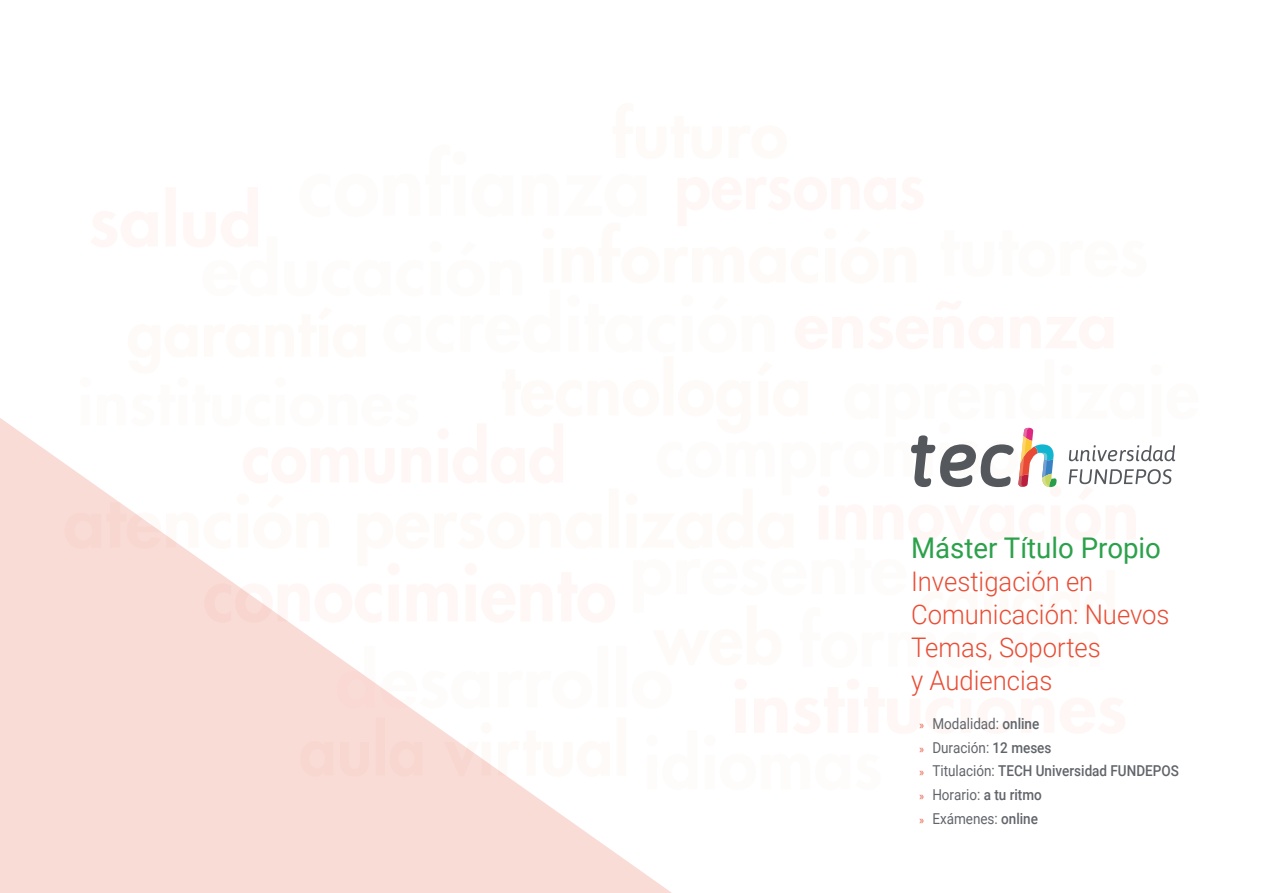
<style>
.page{position:relative;width:1263px;height:893px;background:#fff}
.page>*{position:absolute;margin:0;border:0;box-sizing:border-box;transform-origin:0 0}
.t1{font:28.5px "Roboto";color:#2ca14b}
.t2{font:300 27px/33px "Roboto";color:#e94d35;scale:.95 1}
.t3{font:500 15px/23.7px "Roboto";color:#61646a;scale:.9 1}
.s1{font-family:"Myriad Pro";font-weight:400;font-size:12px;color:#e94d35}
.s2{font-weight:400}
</style>
<div class="page">
<svg style="left:0;top:418px;width:672px;height:475px;fill:#fadcd7"></svg>
<svg style="left:64px;top:418px;width:1112px;height:372px"></svg>
<h1 class="t1" style="left:911px;top:528px;width:251px">Máster Título Propio</h1>
<h2 class="t2" style="left:911px;top:564px;width:274px">Investigación en<br>Comunicación: Nuevos<br>Temas, Soportes<br>y Audiencias</h2>
<p class="t3" style="left:919px;top:711px;width:290px"><span class="s1">»</span> <span class="s2">Modalidad:</span> online<br><span class="s1">»</span> <span class="s2">Duración:</span> 12 meses<br><span class="s1">»</span> <span class="s2">Titulación:</span> TECH Universidad FUNDEPOS <span class="s1">»</span> <span class="s2">Horario:</span> a tu ritmo<br><span class="s1">»</span> <span class="s2">Exámenes:</span> online</p>
</div>
